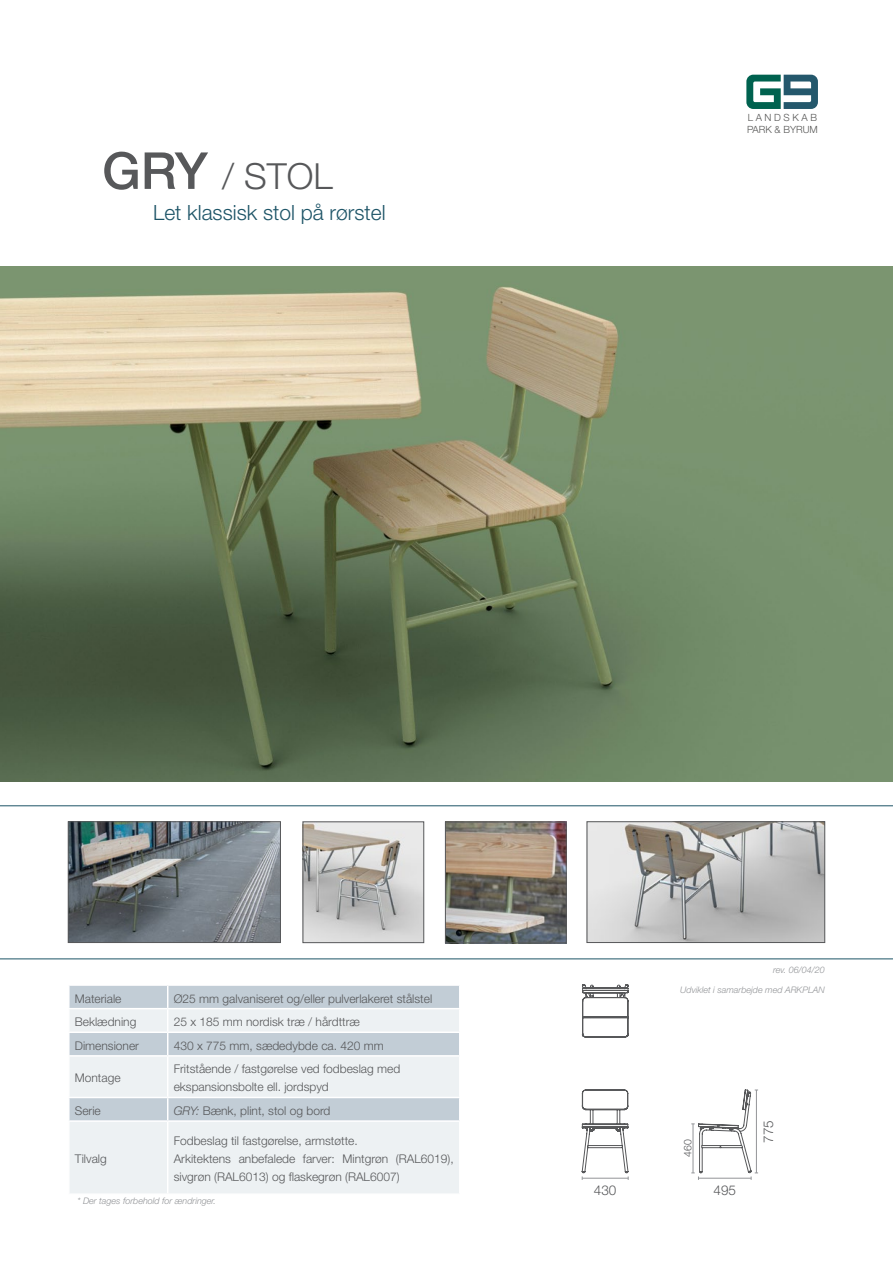
<style>
.page{position:relative;width:893px;height:1263px;background:#fff}
.page>*{position:absolute;margin:0;border:0;box-sizing:border-box;transform-origin:0 0}
.Titel_produkt{font:300 36px "Helvetica Neue";color:#57585a}
.t1{font:300 21px "Helvetica Neue";color:#1d5467}
.t2{font:300 13.5px "Helvetica Neue";color:#57585a}
.t3{font:300 12px/18px "Helvetica Neue";color:#57585a}
.t4{font:300 10.5px "Helvetica Neue";color:#57585a}
.t5{font:300 9.9px/12.1px "Helvetica Neue";letter-spacing:.135em;color:#575756}
.t6{font:italic 300 9px "Helvetica Neue";color:#939598}
.s1{font-weight:500;font-size:51px}
.s2{font-style:italic}
</style>
<div class="page">
<svg style="left:0;top:805px;width:893px;height:154px"></svg>
<div style="left:70px;top:986px;width:389px;height:22px;background:#c2cdd6"></div>
<svg style="left:70px;top:1009px;width:389px;height:184px;background:#e2e8eb"></svg>
<hr style="left:68px;top:1031px;width:100px;height:2px;background:#fff">
<hr style="left:168px;top:1031px;width:292px;height:2px;background:#fff">
<svg style="left:167px;top:986px;width:1px;height:69px"></svg>
<hr style="left:68px;top:1055px;width:100px;height:1px;background:#fff">
<hr style="left:168px;top:1055px;width:292px;height:1px;background:#fff">
<hr style="left:167px;top:1056px;width:1px;height:41px;background:#fff">
<hr style="left:68px;top:1097px;width:100px;height:1px;background:#fff">
<hr style="left:168px;top:1097px;width:292px;height:1px;background:#fff">
<svg style="left:167px;top:1098px;width:1px;height:22px"></svg>
<hr style="left:68px;top:1120px;width:100px;height:2px;background:#fff">
<hr style="left:168px;top:1120px;width:292px;height:2px;background:#fff">
<hr style="left:167px;top:1122px;width:1px;height:71px;background:#fff">
<img style="left:0;top:267px;width:893px;height:514px">
<img style="left:589px;top:823px;width:234px;height:118px">
<div style="left:587px;top:821px;width:238px;height:122px;border:1px solid #57585a"></div>
<img style="left:305px;top:824px;width:117px;height:117px">
<div style="left:303px;top:822px;width:121px;height:121px;border:1px solid #57585a"></div>
<img style="left:70px;top:823px;width:209px;height:118px">
<div style="left:68px;top:821px;width:213px;height:122px;border:1px solid #57585a"></div>
<img style="left:447px;top:824px;width:117px;height:117px">
<div style="left:445px;top:822px;width:121px;height:121px;border:1px solid #57585a"></div>
<svg style="left:746px;top:75px;width:72px;height:34px"></svg>
<svg style="left:691px;top:1089px;width:67px;height:91px"></svg>
<svg style="left:581px;top:1089px;width:48px;height:91px"></svg>
<svg style="left:581px;top:984px;width:48px;height:54px"></svg>
<p class="Titel_produkt" style="left:102px;top:147px;width:232px"><span class="s1">GRY</span> / STOL</p>
<p class="t1" style="left:153px;top:196px;width:234px">Let klassisk stol på rørstel</p>
<p class="t5" style="left:747px;top:111px;width:72px">LANDSKAB<br>PARK &amp; BYRUM</p>
<p class="t3" style="left:75px;top:989px;width:48px">Materiale</p>
<p class="t3" style="left:174px;top:989px;width:260px">Ø25 mm galvaniseret og/eller pulverlakeret stålstel</p>
<p class="t3" style="left:75px;top:1012px;width:63px">Beklædning</p>
<p class="t3" style="left:174px;top:1012px;width:188px">25 x 185 mm nordisk træ / hårdttræ</p>
<p class="t3" style="left:75px;top:1036px;width:66px">Dimensioner</p>
<p class="t3" style="left:174px;top:1036px;width:212px">430 x 775 mm, sædedybde ca. 420 mm</p>
<p class="t3" style="left:75px;top:1068px;width:47px">Montage</p>
<p class="t3" style="left:174px;top:1059px;width:228px">Fritstående / fastgørelse ved fodbeslag med</p>
<p class="t3" style="left:174px;top:1077px;width:157px">ekspansionsbolte ell. jordspyd</p>
<p class="t3" style="left:75px;top:1101px;width:28px">Serie</p>
<p class="t3" style="left:174px;top:1101px;width:158px"><span class="s2">GRY:</span> Bænk, plint, stol og bord</p>
<p class="t3" style="left:75px;top:1149px;width:34px">Tilvalg</p>
<p class="t3" style="left:174px;top:1131px;width:186px">Fodbeslag til fastgørelse, armstøtte.</p>
<p class="t3" style="left:174px;top:1149px;width:282px">Arkitektens anbefalede farver: Mintgrøn (RAL6019), sivgrøn (RAL6013) og flaskegrøn (RAL6007)</p>
<p class="t6" style="left:77px;top:1193px;width:140px">* Der tages forbehold for ændringer.</p>
<p class="t6" style="left:773px;top:962px;width:53px">rev. 06/04/20</p>
<p class="t6" style="left:680px;top:983px;width:146px">Udviklet i samarbejde med ARKPLAN</p>
<p class="t4" style="left:679px;top:1157px;width:19px;rotate:-90deg">460</p>
<p class="t2" style="left:594px;top:1179px;width:24px">430</p>
<p class="t2" style="left:713px;top:1179px;width:24px">495</p>
<p class="t2" style="left:757px;top:1143px;width:24px;rotate:-90deg">775</p>
</div>
